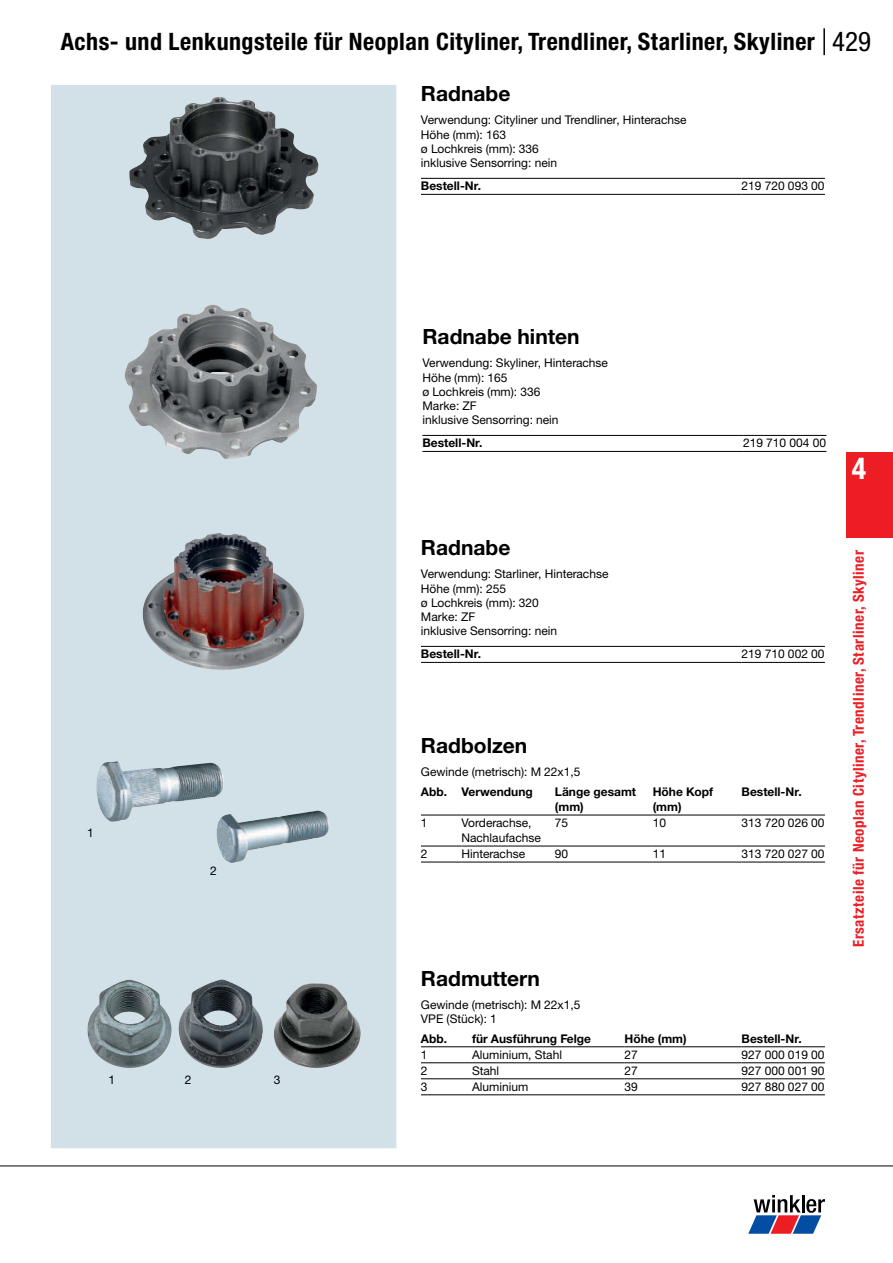
<style>
.page{position:relative;width:893px;height:1263px;background:#fff}
.page>*{position:absolute;margin:0;border:0;box-sizing:border-box;transform-origin:0 0}
.t1{font:700 condensed 30px "Helvetica Neue LTW1 G";color:#fff}
.t2{font:condensed 27px "Helvetica Neue LTW1 G";color:#000}
.t3{font:700 condensed 24px "Helvetica Neue LTW1 G";letter-spacing:.02em;color:#000}
.t4{font:700 21px "Helvetica Neue LTW1 G";color:#000}
.t5{font:700 condensed 15px "Helvetica Neue LTW1 G";letter-spacing:.035em;color:#ed1d24}
.t6{font:12px/14.1px "Helvetica Neue LTW1 G";color:#000}
.t7{font:700 12px/15px "Helvetica Neue LTW1 G";color:#000}
</style>
<div class="page">
<svg style="left:748px;top:1195px;width:77px;height:39px"></svg>
<hr style="left:0;top:1165px;width:893px;height:1px;background:#000">
<hr style="left:823px;top:28px;width:2px;height:27px;background:#000">
<div style="left:846px;top:452px;width:47px;height:85px;background:#ed1d24"></div>
<div style="left:51px;top:85px;width:345px;height:1063px;background:#d2e0e7"></div>
<hr style="left:421px;top:815px;width:40px;height:1px;background:#000">
<hr style="left:461px;top:815px;width:94px;height:1px;background:#000">
<hr style="left:555px;top:815px;width:98px;height:1px;background:#000">
<hr style="left:653px;top:815px;width:89px;height:1px;background:#000">
<hr style="left:742px;top:815px;width:83px;height:1px;background:#000">
<hr style="left:421px;top:846px;width:40px;height:1px;background:#000">
<hr style="left:421px;top:862px;width:40px;height:1px;background:#000">
<hr style="left:461px;top:846px;width:94px;height:1px;background:#000">
<hr style="left:461px;top:862px;width:94px;height:1px;background:#000">
<hr style="left:555px;top:846px;width:98px;height:1px;background:#000">
<hr style="left:555px;top:862px;width:98px;height:1px;background:#000">
<hr style="left:653px;top:846px;width:89px;height:1px;background:#000">
<hr style="left:653px;top:862px;width:89px;height:1px;background:#000">
<hr style="left:742px;top:846px;width:83px;height:1px;background:#000">
<hr style="left:742px;top:862px;width:83px;height:1px;background:#000">
<hr style="left:421px;top:1046px;width:51px;height:1px;background:#000">
<hr style="left:472px;top:1046px;width:152px;height:1px;background:#000">
<hr style="left:624px;top:1046px;width:118px;height:1px;background:#000">
<hr style="left:742px;top:1046px;width:83px;height:1px;background:#000">
<hr style="left:421px;top:1062px;width:51px;height:1px;background:#000">
<hr style="left:472px;top:1062px;width:152px;height:1px;background:#000">
<hr style="left:624px;top:1062px;width:118px;height:1px;background:#000">
<hr style="left:742px;top:1062px;width:83px;height:1px;background:#000">
<hr style="left:421px;top:1078px;width:51px;height:1px;background:#000">
<hr style="left:421px;top:1094px;width:51px;height:1px;background:#000">
<hr style="left:472px;top:1078px;width:152px;height:1px;background:#000">
<hr style="left:472px;top:1094px;width:152px;height:1px;background:#000">
<hr style="left:624px;top:1078px;width:118px;height:1px;background:#000">
<hr style="left:624px;top:1094px;width:118px;height:1px;background:#000">
<hr style="left:742px;top:1078px;width:83px;height:1px;background:#000">
<hr style="left:742px;top:1094px;width:83px;height:1px;background:#000">
<hr style="left:422px;top:435px;width:321px;height:1px;background:#000">
<hr style="left:422px;top:451px;width:321px;height:1px;background:#000">
<hr style="left:743px;top:435px;width:83px;height:1px;background:#000">
<hr style="left:743px;top:451px;width:83px;height:1px;background:#000">
<img style="left:125px;top:305px;width:192px;height:154px">
<hr style="left:421px;top:646px;width:321px;height:1px;background:#000">
<hr style="left:421px;top:662px;width:321px;height:1px;background:#000">
<hr style="left:742px;top:646px;width:83px;height:1px;background:#000">
<hr style="left:742px;top:662px;width:83px;height:1px;background:#000">
<img style="left:143px;top:533px;width:161px;height:137px">
<hr style="left:421px;top:178px;width:321px;height:1px;background:#000">
<hr style="left:421px;top:194px;width:321px;height:1px;background:#000">
<hr style="left:742px;top:178px;width:83px;height:1px;background:#000">
<hr style="left:742px;top:194px;width:83px;height:1px;background:#000">
<img style="left:129px;top:97px;width:189px;height:142px">
<img style="left:96px;top:761px;width:128px;height:61px">
<img style="left:216px;top:811px;width:113px;height:52px">
<img style="left:87px;top:979px;width:84px;height:89px">
<img style="left:179px;top:979px;width:84px;height:89px">
<img style="left:274px;top:983px;width:87px;height:85px">
<h3 class="t3" style="left:61px;top:33px;width:756px">Achs- und Lenkungsteile für Neoplan Cityliner, Trendliner, Starliner, Skyliner</h3>
<h2 class="t2" style="left:832px;top:26px;width:40px">429</h2>
<h3 class="t4" style="left:421px;top:85px;width:91px">Radnabe</h3>
<p class="t6" style="left:421px;top:114px;width:267px">Verwendung: Cityliner und Trendliner, Hinterachse<br>Höhe (mm): 163<br>ø Lochkreis (mm): 336<br>inklusive Sensorring: nein</p>
<p class="t7" style="left:421px;top:179px;width:62px">Bestell-Nr.</p>
<p class="t6" style="left:742px;top:180px;width:84px">219 720 093 00</p>
<p class="t6" style="left:87px;top:827px;width:8px">1</p>
<p class="t6" style="left:210px;top:865px;width:8px">2</p>
<p class="t6" style="left:108px;top:1073px;width:8px">1</p>
<p class="t6" style="left:185px;top:1073px;width:8px">2</p>
<p class="t6" style="left:274px;top:1073px;width:8px">3</p>
<h3 class="t4" style="left:422px;top:329px;width:159px">Radnabe hinten</h3>
<p class="t6" style="left:422px;top:357px;width:187px">Verwendung: Skyliner, Hinterachse<br>Höhe (mm): 165<br>ø Lochkreis (mm): 336<br>Marke: ZF<br>inklusive Sensorring: nein</p>
<p class="t7" style="left:422px;top:436px;width:62px">Bestell-Nr.</p>
<p class="t6" style="left:743px;top:437px;width:84px">219 710 004 00</p>
<h3 class="t4" style="left:421px;top:540px;width:91px">Radnabe</h3>
<p class="t6" style="left:421px;top:568px;width:189px">Verwendung: Starliner, Hinterachse<br>Höhe (mm): 255<br>ø Lochkreis (mm): 320<br>Marke: ZF<br>inklusive Sensorring: nein</p>
<p class="t7" style="left:421px;top:647px;width:62px">Bestell-Nr.</p>
<p class="t6" style="left:742px;top:648px;width:84px">219 710 002 00</p>
<h3 class="t4" style="left:421px;top:737px;width:108px">Radbolzen</h3>
<p class="t6" style="left:421px;top:766px;width:161px">Gewinde (metrisch): M 22x1,5</p>
<p class="t7" style="left:421px;top:785px;width:113px">Abb. Verwendung</p>
<p class="t7" style="left:555px;top:785px;width:83px">Länge gesamt (mm)</p>
<p class="t7" style="left:653px;top:785px;width:62px">Höhe Kopf (mm)</p>
<p class="t7" style="left:742px;top:785px;width:62px">Bestell-Nr.</p>
<p class="t6" style="left:421px;top:817px;width:8px">1</p>
<p class="t6" style="left:461px;top:816px;width:81px;line-height:15px">Vorderachse,<br>Nachlaufachse</p>
<p class="t6" style="left:555px;top:817px;width:15px">75</p>
<p class="t6" style="left:653px;top:817px;width:15px">10</p>
<p class="t6" style="left:742px;top:817px;width:84px">313 720 026 00</p>
<p class="t6" style="left:421px;top:848px;width:8px">2</p>
<p class="t6" style="left:461px;top:848px;width:65px">Hinterachse</p>
<p class="t6" style="left:555px;top:848px;width:15px">90</p>
<p class="t6" style="left:653px;top:848px;width:15px">11</p>
<p class="t6" style="left:742px;top:848px;width:84px">313 720 027 00</p>
<h3 class="t4" style="left:421px;top:970px;width:120px">Radmuttern</h3>
<p class="t6" style="left:421px;top:999px;width:161px">Gewinde (metrisch): M 22x1,5<br>VPE (Stück): 1</p>
<p class="t7" style="left:421px;top:1032px;width:28px">Abb.</p>
<p class="t7" style="left:472px;top:1032px;width:121px">für Ausführung Felge</p>
<p class="t7" style="left:624px;top:1032px;width:64px">Höhe (mm)</p>
<p class="t7" style="left:742px;top:1032px;width:62px">Bestell-Nr.</p>
<p class="t6" style="left:421px;top:1048px;width:8px">1</p>
<p class="t6" style="left:472px;top:1048px;width:92px">Aluminium, Stahl</p>
<p class="t6" style="left:624px;top:1048px;width:15px">27</p>
<p class="t6" style="left:742px;top:1048px;width:84px">927 000 019 00</p>
<p class="t6" style="left:421px;top:1064px;width:8px">2</p>
<p class="t6" style="left:472px;top:1064px;width:29px">Stahl</p>
<p class="t6" style="left:624px;top:1064px;width:15px">27</p>
<p class="t6" style="left:742px;top:1064px;width:84px">927 000 001 90</p>
<p class="t6" style="left:421px;top:1080px;width:8px">3</p>
<p class="t6" style="left:472px;top:1080px;width:58px">Aluminium</p>
<p class="t6" style="left:624px;top:1080px;width:15px">39</p>
<p class="t6" style="left:742px;top:1080px;width:84px">927 880 027 00</p>
<h1 class="t1" style="left:852px;top:457px;width:16px">4</h1>
<p class="t5" style="left:853px;top:947px;width:398px;rotate:-90deg">Ersatzteile für Neoplan Cityliner, Trendliner, Starliner, Skyliner</p>
</div>
